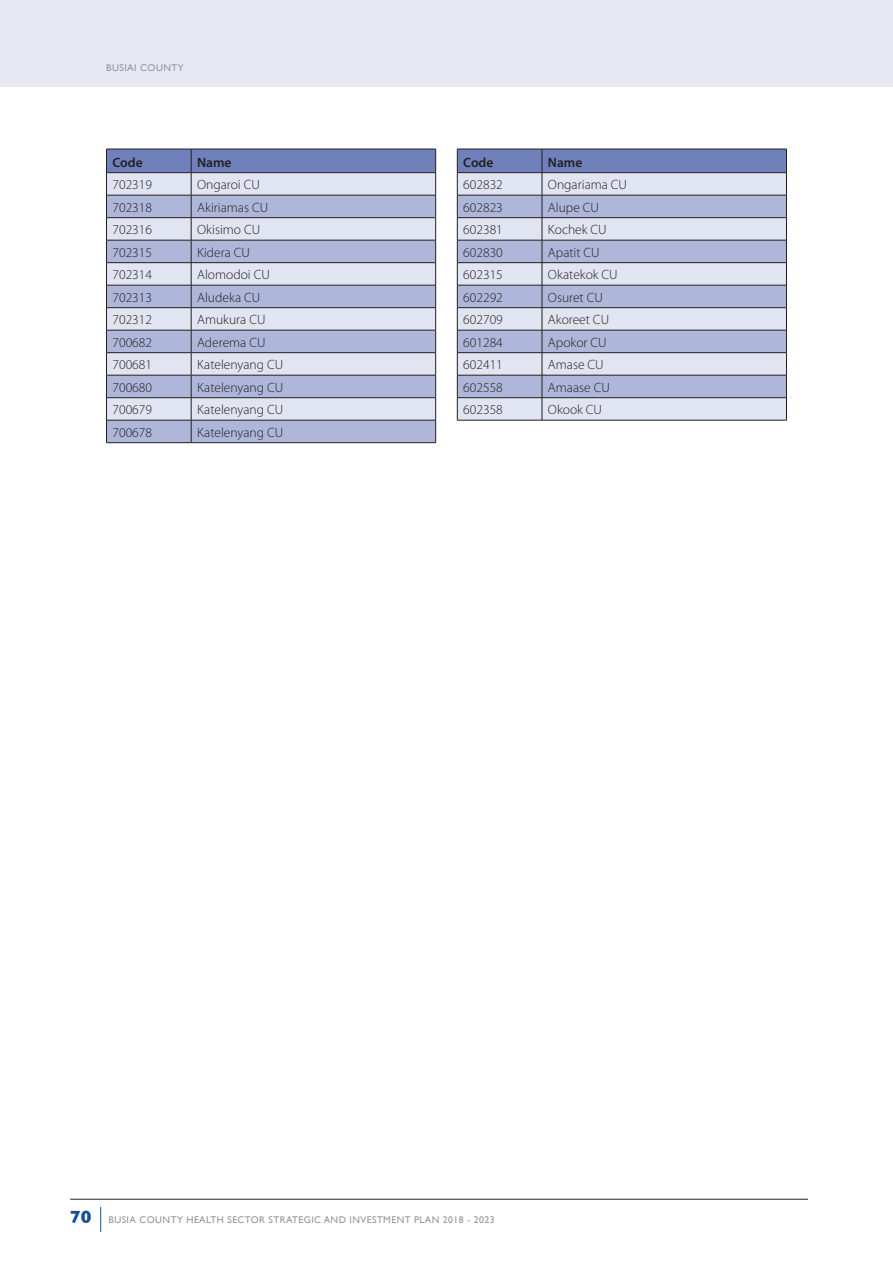
<style>
.page{position:relative;width:893px;height:1263px;background:#fff}
.page>*{position:absolute;margin:0;border:0;box-sizing:border-box;transform-origin:0 0}
.t1{font:700 18px "Gill Sans";color:#114e9b}
.t2{font:300 13.5px "Myriad Pro";color:#231f20}
.t3{font:600 13.5px "Myriad Pro";color:#231f20}
.t4{font:9.75px "Gill Sans";letter-spacing:.045em;color:#939598}
</style>
<div class="page">
<div style="left:0;top:0;width:893px;height:87px;background:#e6e8f3"></div>
<hr style="left:70px;top:1199px;width:738px;height:1px;background:#231f20">
<svg style="left:100px;top:1207px;width:1px;height:25px"></svg>
<svg style="left:106px;top:149px;width:330px;height:293px;background:#b6bbd4"></svg>
<hr style="left:106px;top:442px;width:85px;height:1px;background:#231f20">
<hr style="left:191px;top:442px;width:245px;height:1px;background:#231f20">
<svg style="left:457px;top:149px;width:330px;height:271px;background:#b2b8cf"></svg>
<hr style="left:457px;top:420px;width:85px;height:1px;background:#231f20">
<hr style="left:542px;top:420px;width:245px;height:1px;background:#231f20">
<p class="t4" style="left:106px;top:61px;width:79px">BUSIAI COUNTY</p>
<p class="t3" style="left:112px;top:154px;width:32px">Code</p>
<p class="t3" style="left:197px;top:154px;width:36px">Name</p>
<p class="t2" style="left:112px;top:177px;width:41px">702319</p>
<p class="t2" style="left:197px;top:177px;width:64px">Ongaroi CU</p>
<p class="t2" style="left:112px;top:199px;width:41px">702318</p>
<p class="t2" style="left:197px;top:199px;width:73px">Akiriamas CU</p>
<p class="t2" style="left:112px;top:222px;width:41px">702316</p>
<p class="t2" style="left:197px;top:222px;width:65px">Okisimo CU</p>
<p class="t2" style="left:112px;top:244px;width:41px">702315</p>
<p class="t2" style="left:197px;top:244px;width:54px">Kidera CU</p>
<p class="t2" style="left:112px;top:267px;width:41px">702314</p>
<p class="t2" style="left:197px;top:267px;width:74px">Alomodoi CU</p>
<p class="t2" style="left:112px;top:289px;width:41px">702313</p>
<p class="t2" style="left:197px;top:289px;width:65px">Aludeka CU</p>
<p class="t2" style="left:112px;top:312px;width:41px">702312</p>
<p class="t2" style="left:197px;top:312px;width:70px">Amukura CU</p>
<p class="t2" style="left:112px;top:334px;width:41px">700682</p>
<p class="t2" style="left:197px;top:334px;width:70px">Aderema CU</p>
<p class="t2" style="left:112px;top:357px;width:41px">700681</p>
<p class="t2" style="left:197px;top:357px;width:88px">Katelenyang CU</p>
<p class="t2" style="left:112px;top:379px;width:41px">700680</p>
<p class="t2" style="left:197px;top:379px;width:88px">Katelenyang CU</p>
<p class="t2" style="left:112px;top:402px;width:41px">700679</p>
<p class="t2" style="left:197px;top:402px;width:88px">Katelenyang CU</p>
<p class="t2" style="left:112px;top:424px;width:41px">700678</p>
<p class="t2" style="left:197px;top:424px;width:88px">Katelenyang CU</p>
<p class="t3" style="left:463px;top:154px;width:32px">Code</p>
<p class="t3" style="left:548px;top:154px;width:36px">Name</p>
<p class="t2" style="left:463px;top:177px;width:41px">602832</p>
<p class="t2" style="left:548px;top:177px;width:81px">Ongariama CU</p>
<p class="t2" style="left:463px;top:199px;width:41px">602823</p>
<p class="t2" style="left:548px;top:199px;width:53px">Alupe CU</p>
<p class="t2" style="left:463px;top:222px;width:41px">602381</p>
<p class="t2" style="left:548px;top:222px;width:60px">Kochek CU</p>
<p class="t2" style="left:463px;top:244px;width:41px">602830</p>
<p class="t2" style="left:548px;top:244px;width:53px">Apatit CU</p>
<p class="t2" style="left:463px;top:267px;width:41px">602315</p>
<p class="t2" style="left:548px;top:267px;width:71px">Okatekok CU</p>
<p class="t2" style="left:463px;top:289px;width:41px">602292</p>
<p class="t2" style="left:548px;top:289px;width:56px">Osuret CU</p>
<p class="t2" style="left:463px;top:312px;width:41px">602709</p>
<p class="t2" style="left:548px;top:312px;width:63px">Akoreet CU</p>
<p class="t2" style="left:463px;top:334px;width:41px">601284</p>
<p class="t2" style="left:548px;top:334px;width:60px">Apokor CU</p>
<p class="t2" style="left:463px;top:357px;width:41px">602411</p>
<p class="t2" style="left:548px;top:357px;width:57px">Amase CU</p>
<p class="t2" style="left:463px;top:379px;width:41px">602558</p>
<p class="t2" style="left:548px;top:379px;width:63px">Amaase CU</p>
<p class="t2" style="left:463px;top:402px;width:41px">602358</p>
<p class="t2" style="left:548px;top:402px;width:56px">Okook CU</p>
<h1 class="t1" style="left:70px;top:1203px;width:23px">70</h1>
<p class="t4" style="left:108px;top:1214px;width:137px">BUSIA COUNTY HEALTH SECTO</p>
<p class="t4" style="left:259px;top:1214px;width:237px">R STRATEGIC AN D INVESTMENT PLAN 2018 - 2023</p>
</div>
